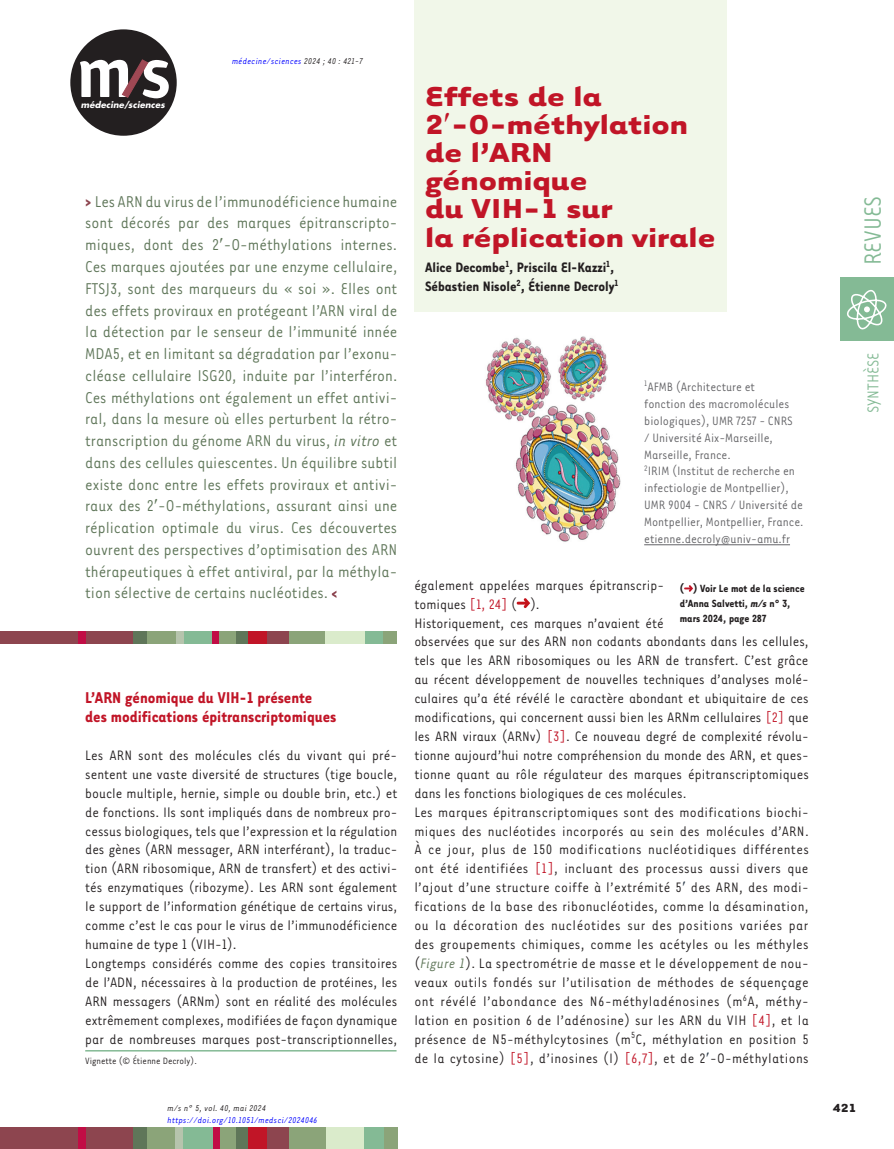
<style>
.page{position:relative;width:894px;height:1149px;background:#fff}
.page>*{position:absolute;margin:0;border:0;box-sizing:border-box;transform-origin:0 0}
.t1{font:700 31.5px/28.2px "Tarzana Wide OT";color:#c11527}
.t2{font:27px "Tarzana Nar OT";color:#84ba95}
.t3{font:18px/21.8px "Tarzana Nar OT";color:#5f7659;text-align:justify}
.t4{font:700 18px/18.9px "Tarzana Nar OT";color:#c11527}
.t5{font:18px "Tarzana Nar OT";color:#84ba95}
.t6{font:15.75px/18.9px "Tarzana Nar OT";letter-spacing:.02em;color:#231f20}
.t7{font:15.75px/18.9px "Tarzana Nar OT";color:#231f20}
.t8{font:700 15.75px/18.9px "Tarzana Nar OT";color:#231f20}
.t9{font:13.95px/17px "Tarzana Nar OT";color:#636366}
.t10{font:700 13.5px "Tarzana Wide OT";color:#231f20}
.t11{font:700 12px/15px "Tarzana Nar OT";color:#231f20}
.t12{font:10.5px "Tarzana Nar OT";color:#231f20}
.t13{font:italic 9.75px "Tarzana Nar OT";letter-spacing:.025em;color:#00f}
.t14{font:italic 9.75px "Tarzana Nar OT";letter-spacing:.025em;color:#231f20}
.t15{font:italic 700 8.55px "Futura";letter-spacing:.01em;color:#fff}
.s1{color:#231f20}
.s2{font-weight:700;color:#8d454f}
.s3{font-style:italic}
.s4{color:#c11527}
.s5{font-style:italic;color:#5f7659}
</style>
<div class="page">
<div style="left:0;top:1127px;width:134px;height:21px;background:#8d454f"></div>
<div style="left:235px;top:1127px;width:13px;height:21px;background:#5f7659"></div>
<div style="left:78px;top:1127px;width:7px;height:21px;background:#c10d45"></div>
<div style="left:133px;top:1127px;width:22px;height:21px;background:#5f7659"></div>
<div style="left:147px;top:1127px;width:30px;height:21px;background:#8ba479"></div>
<div style="left:175px;top:1127px;width:9px;height:21px;background:#b6c4ad"></div>
<div style="left:183px;top:1127px;width:30px;height:21px;background:#84ba95"></div>
<div style="left:217px;top:1127px;width:19px;height:21px;background:#8ba479"></div>
<div style="left:213px;top:1127px;width:6px;height:21px;background:#c10d45"></div>
<div style="left:248px;top:1127px;width:27px;height:21px;background:#c11527"></div>
<div style="left:287px;top:1127px;width:39px;height:21px;background:#8ba479"></div>
<div style="left:267px;top:1127px;width:21px;height:21px;background:#8d454f"></div>
<div style="left:326px;top:1127px;width:38px;height:21px;background:#daebcb"></div>
<div style="left:364px;top:1127px;width:20px;height:21px;background:#84ba95"></div>
<div style="left:383px;top:1127px;width:14px;height:21px;background:#8ba479"></div>
<div style="left:840px;top:277px;width:53px;height:63px;background:#84ba95"></div>
<svg style="left:847px;top:290px;width:39px;height:39px"></svg>
<div style="left:70px;top:29px;width:107px;height:107px;background:#231f20;border-radius:50%"></div>
<svg style="left:80px;top:60px;width:89px;height:38px"></svg>
<div style="left:414px;top:0;width:312px;height:312px;background:#f1f7e9"></div>
<svg style="left:332px;top:591px;width:4px;height:7px"></svg>
<div style="left:0;top:631px;width:134px;height:13px;background:#8d454f"></div>
<div style="left:133px;top:631px;width:17px;height:13px;background:#5f7659"></div>
<div style="left:235px;top:631px;width:13px;height:13px;background:#5f7659"></div>
<div style="left:147px;top:631px;width:29px;height:13px;background:#8ba479"></div>
<div style="left:181px;top:631px;width:32px;height:13px;background:#84ba95"></div>
<div style="left:364px;top:631px;width:20px;height:13px;background:#84ba95"></div>
<div style="left:217px;top:631px;width:19px;height:13px;background:#8ba479"></div>
<div style="left:383px;top:631px;width:14px;height:13px;background:#8ba479"></div>
<div style="left:287px;top:631px;width:38px;height:13px;background:#8ba479"></div>
<div style="left:325px;top:631px;width:39px;height:13px;background:#daebcb"></div>
<div style="left:176px;top:631px;width:7px;height:13px;background:#b6c4ad"></div>
<div style="left:78px;top:631px;width:7px;height:13px;background:#c10d45"></div>
<div style="left:213px;top:631px;width:6px;height:13px;background:#c10d45"></div>
<div style="left:248px;top:631px;width:27px;height:13px;background:#c11527"></div>
<div style="left:267px;top:631px;width:21px;height:13px;background:#8d454f"></div>
<svg style="left:516px;top:598px;width:14px;height:10px"></svg>
<hr style="left:644px;top:544px;width:145px;height:1px;background:#636366">
<img style="left:485px;top:336px;width:136px;height:206px">
<hr style="left:85px;top:1049px;width:311px;height:2px;background:#84ba95">
<svg style="left:684px;top:585px;width:8px;height:6px"></svg>
<p class="t15" style="left:81px;top:99px;width:85px">médecine/sciences</p>
<p class="t13" style="left:232px;top:55px;width:132px">médecine/sciences <span class="s1">2024 ; 40 : 421-7</span></p>
<p class="t3" style="left:85px;top:190px;width:313px"><span class="s2">&gt;</span> Les ARN du virus de l’immunodéficience humaine sont décorés par des marques épitranscripto&shy;miques, dont des 2 -O-méthylations internes.<br>Ces marques ajoutées par une enzyme cellulaire, FTSJ3, sont des marqueurs du « soi ». Elles ont des effets proviraux en protégeant l’ARN viral de la détection par le senseur de l’immunité innée MDA5, et en limitant sa dégradation par l’exonu&shy;cléase cellulaire ISG20, induite par l’interféron.<br>Ces méthylations ont également un effet antivi&shy;ral, dans la mesure où elles perturbent la rétro&shy;transcription du génome ARN du virus, <span class="s3">in vitro</span> et dans des cellules quiescentes. Un équilibre subtil existe donc entre les effets proviraux et antivi&shy;raux des 2 -O-méthylations, assurant ainsi une réplication optimale du virus. Ces découvertes ouvrent des perspectives d’optimisation des ARN thérapeutiques à effet antiviral, par la méthyla&shy;tion sélective de certains nucléotides.</p>
<p class="t4" style="left:85px;top:687px;width:252px">L’ARN génomique du VIH-1 présente des modifications épitranscriptomiques</p>
<p class="t7" style="left:85px;top:745px;width:313px">Les ARN sont des molécules clés du vivant qui pré&shy;sentent une vaste diversité de structures (tige boucle, boucle multiple, hernie, simple ou double brin, etc.) et de fonctions. Ils sont impliqués dans de nombreux pro&shy;cessus biologiques, tels que l’expression et la régulation des gènes (ARN messager, ARN interférant), la traduc&shy;tion (ARN ribosomique, ARN de transfert) et des activi&shy;tés enzymatiques (ribozyme). Les ARN sont également le support de l’information génétique de certains virus, comme c’est le cas pour le virus de l’immunodéficience humaine de type 1 (VIH-1).<br>Longtemps considérés comme des copies transitoires de l’ADN, nécessaires à la production de protéines, les ARN messagers (ARNm) sont en réalité des molécules extrêmement complexes, modifiées de façon dynamique par de nombreuses marques post-transcriptionnelles,</p>
<p class="t12" style="left:85px;top:1054px;width:113px">Vignette (© Étienne Decroly).</p>
<p class="t14" style="left:167px;top:1102px;width:100px">m/s n° 5, vol. 40, mai 2024</p>
<p class="t13" style="left:167px;top:1114px;width:151px">https://doi.org/10.1051/medsci/2024046</p>
<h1 class="t1" style="left:425px;top:80px;width:292px">Effets de la<br>2 -O-méthylation de l’ARN génomique<br>du VIH-1 sur<br>la réplication virale</h1>
<p class="t8" style="left:425px;top:257px;width:195px">Alice Decombe<sup>1</sup>, Priscila El-Kazzi<sup>1</sup>,<br>Sébastien Nisole<sup>2</sup>, Étienne Decroly<sup>1</sup></p>
<p class="t9" style="left:644px;top:377px;width:161px"><sup>1</sup>AFMB (Architecture et<br>fonction des macromolécules biologiques), UMR 7257 - CNRS<br>/ Université Aix-Marseille,<br>Marseille, France.<br><sup>2</sup>IRIM (Institut de recherche en infectiologie de Montpellier),<br>UMR 9004 - CNRS / Université de<br>Montpellier, Montpellier, France. etienne.decroly@univ-amu.fr</p>
<p class="t6" style="left:414px;top:574px;width:396px">également appelées marques épitranscrip-<br>tomiques <span class="s4">[1, 24]</span> ( ).<br>Historiquement, ces marques n’avaient été<br>observées que sur des ARN non codants abondants dans les cellules, tels que les ARN ribosomiques ou les ARN de transfert. C’est grâce au récent développement de nouvelles techniques d’analyses molé&shy;culaires qu’a été révélé le caractère abondant et ubiquitaire de ces modifications, qui concernent aussi bien les ARNm cellulaires <span class="s4">[2]</span> que les ARN viraux (ARNv) <span class="s4">[3]</span>. Ce nouveau degré de complexité révolu&shy;tionne aujourd’hui notre compréhension du monde des ARN, et ques&shy;tionne quant au rôle régulateur des marques épitranscriptomiques dans les fonctions biologiques de ces molécules.<br>Les marques épitranscriptomiques sont des modifications biochi&shy;miques des nucléotides incorporés au sein des molécules d’ARN.<br>À ce jour, plus de 150 modifications nucléotidiques différentes ont été identifiées <span class="s4">[1]</span>, incluant des processus aussi divers que l’ajout d’une structure coiffe à l’extrémité 5 des ARN, des modi&shy;fications de la base des ribonucléotides, comme la désamination, ou la décoration des nucléotides sur des positions variées par des groupements chimiques, comme les acétyles ou les méthyles (<span class="s5">Figure 1</span>). La spectrométrie de masse et le développement de nou&shy;veaux outils fondés sur l’utilisation de méthodes de séquençage ont révélé l’abondance des N6-méthyladénosines (m<sup>6</sup>A, méthy&shy;lation en position 6 de l’adénosine) sur les ARN du VIH <span class="s4">[4]</span>, et la présence de N5-méthylcytosines (m<sup>5</sup>C, méthylation en position 5 de la cytosine) <span class="s4">[5]</span>, d’inosines (I) <span class="s4">[6,7]</span>, et de 2 -O-méthylations</p>
<p class="t11" style="left:679px;top:580px;width:126px">( ) Voir Le mot de la science d’Anna Salvetti, <span class="s3">m/s</span> n° 3, mars 2024, page 287</p>
<h2 class="t2" style="left:856px;top:265px;width:71px;rotate:-90deg">REVUES</h2>
<p class="t5" style="left:861px;top:413px;width:62px;rotate:-90deg">SYNTHÈSE</p>
<p class="t10" style="left:832px;top:1098px;width:25px">421</p>
</div>
